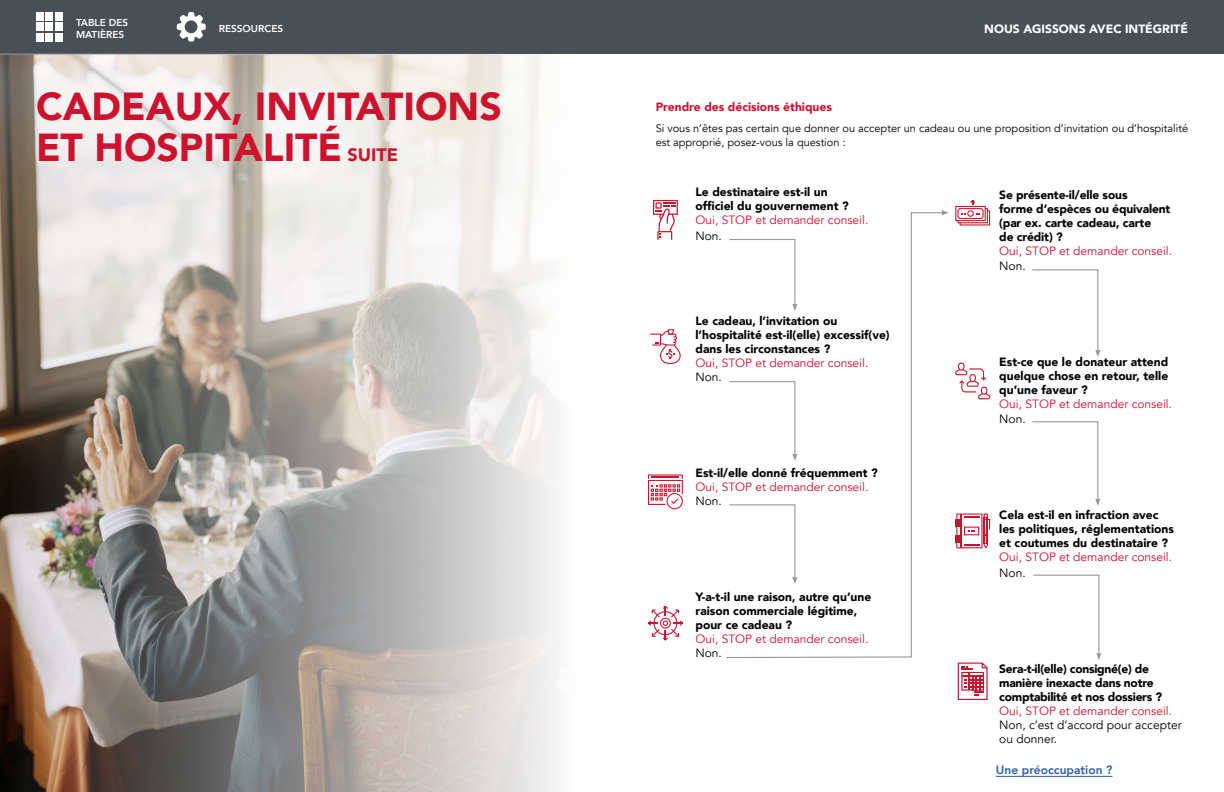
<style>
.page{position:relative;width:1224px;height:792px;background:#fff}
.page>*{position:absolute;margin:0;border:0;box-sizing:border-box;transform-origin:0 0}
.t1{font:900 39px/41px "Avenir";color:#cd122d}
.t2{font:900 12px/14px "Avenir";color:#000}
.t3{font:12px "Avenir";color:#cd122d}
.t4{font:900 12px/14px "Avenir";letter-spacing:-.02em;color:#000}
.t5{font:12px/14px "Avenir";color:#000}
.t6{font:900 12px "Avenir";color:#fff}
.t7{font:900 12px "Avenir";color:#cd122d}
.t8{font:800 12px "Avenir";color:#2a5db0}
.t9{font:11px/14px "Avenir";color:#000}
.t10{font:800 10px/12px "Avenir";color:#fff}
.s1{font-size:18px}
</style>
<div class="page">
<div style="left:0;top:0;width:1224px;height:54px;background:#484f55"></div>
<div style="left:36px;top:12px;width:8px;height:8px;background:#fff"></div>
<div style="left:36px;top:23px;width:8px;height:8px;background:#fff"></div>
<div style="left:36px;top:33px;width:8px;height:8px;background:#fff"></div>
<div style="left:46px;top:12px;width:7px;height:9px;background:#fff"></div>
<div style="left:46px;top:23px;width:7px;height:8px;background:#fff"></div>
<div style="left:46px;top:33px;width:7px;height:9px;background:#fff"></div>
<div style="left:55px;top:12px;width:8px;height:8px;background:#fff"></div>
<div style="left:55px;top:23px;width:8px;height:8px;background:#fff"></div>
<div style="left:55px;top:33px;width:8px;height:8px;background:#fff"></div>
<svg style="left:177px;top:12px;width:29px;height:30px"></svg>
<hr style="left:996px;top:776px;width:116px;height:1px;background:#2a5db0">
<img style="left:0;top:54px;width:556px;height:738px">
<svg style="left:653px;top:200px;width:25px;height:40px"></svg>
<svg style="left:955px;top:200px;width:35px;height:26px"></svg>
<svg style="left:648px;top:474px;width:35px;height:35px"></svg>
<svg style="left:648px;top:606px;width:35px;height:35px"></svg>
<svg style="left:955px;top:363px;width:35px;height:36px"></svg>
<svg style="left:955px;top:514px;width:35px;height:34px"></svg>
<svg style="left:958px;top:663px;width:30px;height:37px"></svg>
<svg style="left:650px;top:329px;width:31px;height:35px"></svg>
<svg style="left:726px;top:212px;width:216px;height:446px"></svg>
<svg style="left:941px;top:210px;width:8px;height:5px"></svg>
<svg style="left:1032px;top:269px;width:69px;height:88px"></svg>
<svg style="left:1033px;top:574px;width:69px;height:86px"></svg>
<svg style="left:1032px;top:421px;width:69px;height:85px"></svg>
<p class="t10" style="left:76px;top:16px;width:54px">TABLE DES<br>MATIÈRES</p>
<p class="t10" style="left:219px;top:22px;width:66px">RESSOURCES</p>
<p class="t6" style="left:984px;top:19px;width:205px">NOUS AGISSONS AVEC INTÉGRITÉ</p>
<p class="t6" style="left:1060px;top:19px;width:130px">INSÉRER UN TITRE ICI</p>
<h1 class="t1" style="left:36px;top:85px;width:467px">CADEAUX, INVITATIONS<br>ET HOSPITALITÉ <span class="s1">SUITE</span></h1>
<p class="t7" style="left:656px;top:97px;width:178px">Prendre des décisions éthiques</p>
<p class="t9" style="left:656px;top:122px;width:534px">Si vous n’êtes pas certain que donner ou accepter un cadeau ou une proposition d’invitation ou d’hospitalité est approprié, posez-vous la question :</p>
<p class="t2" style="left:696px;top:185px;width:155px">Le destinataire est-il un officiel du gouvernement ?</p>
<p class="t3" style="left:696px;top:213px;width:174px">Oui, STOP et demander conseil.</p>
<p class="t5" style="left:696px;top:229px;width:28px">Non.</p>
<p class="t2" style="left:999px;top:187px;width:173px">Se présente-il/elle sous<br>forme d’espèces ou équivalent (par ex. carte cadeau, carte<br>de crédit) ?</p>
<p class="t3" style="left:999px;top:243px;width:174px">Oui, STOP et demander conseil.</p>
<p class="t5" style="left:999px;top:259px;width:28px">Non.</p>
<p class="t2" style="left:696px;top:314px;width:196px">Le cadeau, l’invitation ou l’hospitalité est-il(elle) excessif(ve) dans les circonstances ?</p>
<p class="t3" style="left:696px;top:356px;width:174px">Oui, STOP et demander conseil.</p>
<p class="t5" style="left:696px;top:371px;width:28px">Non.</p>
<p class="t2" style="left:696px;top:466px;width:184px">Est-il/elle donné fréquemment ?</p>
<p class="t3" style="left:696px;top:480px;width:174px">Oui, STOP et demander conseil.</p>
<p class="t5" style="left:696px;top:494px;width:28px">Non.</p>
<p class="t2" style="left:696px;top:590px;width:177px">Y-a-t-il une raison, autre qu’une raison commerciale légitime, pour ce cadeau ?</p>
<p class="t3" style="left:696px;top:632px;width:174px">Oui, STOP et demander conseil.</p>
<p class="t5" style="left:696px;top:646px;width:28px">Non.</p>
<p class="t2" style="left:999px;top:354px;width:171px;text-align:justify">Est-ce que le donateur attend quelque chose en retour, telle qu’une faveur ?</p>
<p class="t3" style="left:999px;top:397px;width:174px">Oui, STOP et demander conseil.</p>
<p class="t5" style="left:999px;top:413px;width:28px">Non.</p>
<p class="t2" style="left:999px;top:508px;width:176px">Cela est-il en infraction avec les politiques, réglementations et coutumes du destinataire ?</p>
<p class="t3" style="left:999px;top:550px;width:174px">Oui, STOP et demander conseil.</p>
<p class="t5" style="left:999px;top:566px;width:28px">Non.</p>
<p class="t4" style="left:999px;top:661px;width:165px">Sera-t-il(elle) consigné(e) de manière inexacte dans notre comptabilité et nos dossiers ?</p>
<p class="t3" style="left:999px;top:703px;width:174px">Oui, STOP et demander conseil.</p>
<p class="t5" style="left:999px;top:718px;width:184px">Non, c’est d’accord pour accepter ou donner.</p>
<p class="t8" style="left:996px;top:761px;width:118px">Une préoccupation ?</p>
</div>
